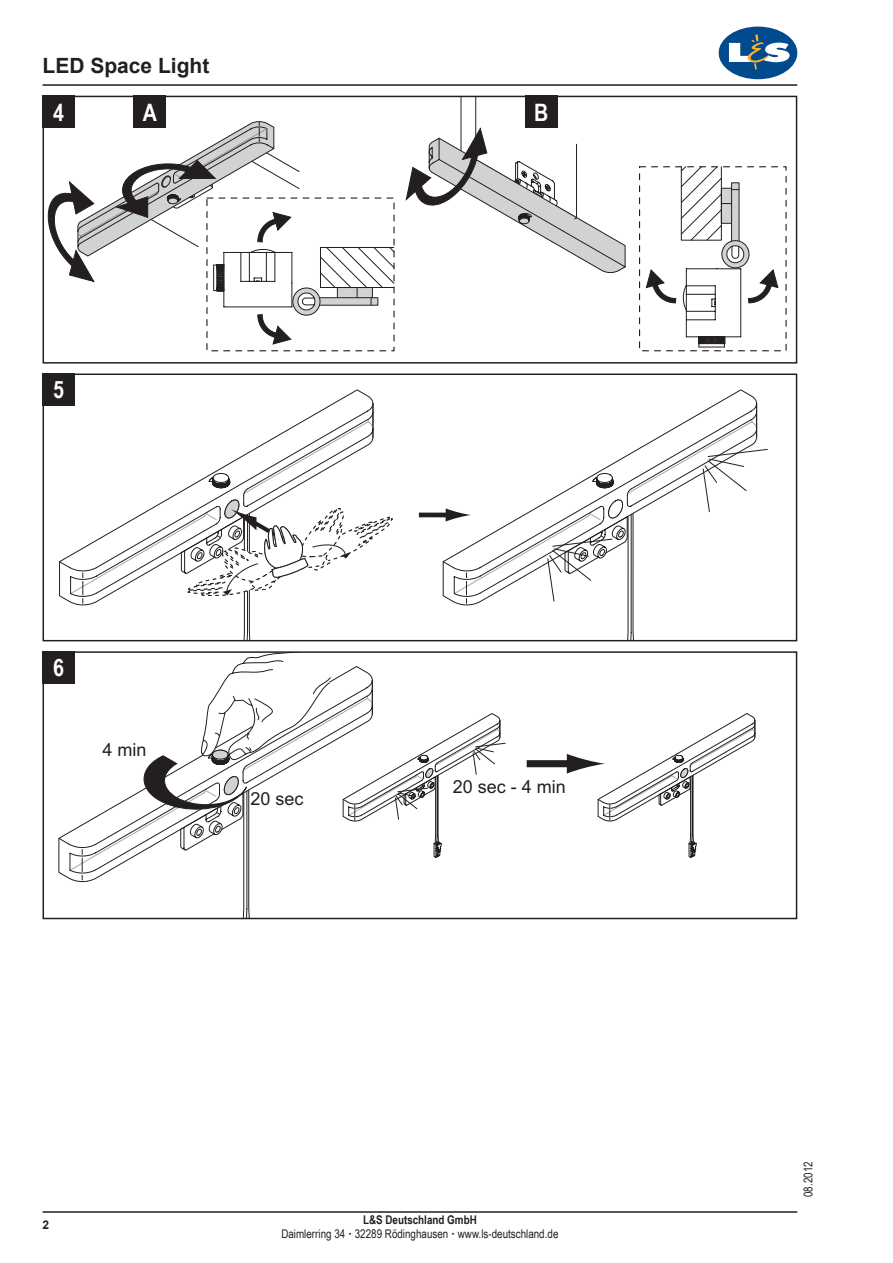
<style>
.page{position:relative;width:893px;height:1263px;background:#fff}
.page>*{position:absolute;margin:0;border:0;box-sizing:border-box;transform-origin:0 0}
.t1{font:700 24px "Arial Narrow";color:#fff}
.t2{font:700 21px "Arial";color:#231f20}
.t3{font:18px "Arial";color:#231f20}
.t4{font:12px/14.4px "Arial Narrow";color:#231f20;text-align:center}
.t5{font:700 12px "Arial";color:#231f20}
.s1{font-weight:700}
.s2{font-family:"Arial";font-weight:700}
</style>
<div class="page">
<hr style="left:43px;top:84px;width:754px;height:2px;background:#231f20">
<hr style="left:43px;top:1211px;width:754px;height:2px;background:#231f20">
<div style="left:719px;top:27px;width:78px;height:52px;background:#004a8d;border-radius:50%"></div>
<svg style="left:729px;top:34px;width:61px;height:36px"></svg>
<div style="left:206px;top:197px;width:189px;height:154px;background:#fff;border:1px dashed #231f20"></div>
<svg style="left:406px;top:99px;width:220px;height:174px"></svg>
<div style="left:639px;top:166px;width:148px;height:185px;background:#fff;border:1px dashed #231f20"></div>
<svg style="left:646px;top:166px;width:132px;height:182px"></svg>
<svg style="left:48px;top:121px;width:347px;height:224px"></svg>
<div style="left:43px;top:96px;width:754px;height:268px;border:2px solid #231f20"></div>
<svg style="left:70px;top:403px;width:323px;height:235px"></svg>
<svg style="left:419px;top:403px;width:349px;height:235px"></svg>
<div style="left:43px;top:373px;width:754px;height:268px;border:2px solid #231f20"></div>
<svg style="left:527px;top:713px;width:228px;height:145px"></svg>
<svg style="left:69px;top:654px;width:437px;height:262px"></svg>
<div style="left:43px;top:651px;width:754px;height:268px;border:2px solid #231f20"></div>
<div style="left:43px;top:96px;width:32px;height:32px;background:#231f20"></div>
<div style="left:134px;top:96px;width:32px;height:32px;background:#231f20"></div>
<div style="left:525px;top:96px;width:32px;height:32px;background:#231f20"></div>
<div style="left:43px;top:373px;width:32px;height:33px;background:#231f20"></div>
<div style="left:43px;top:651px;width:32px;height:33px;background:#231f20"></div>
<h2 class="t2" style="left:43px;top:52px;width:168px">LED Space Light</h2>
<h1 class="t1" style="left:53px;top:94px;width:12px">4</h1>
<h1 class="t1" style="left:143px;top:94px;width:16px">A</h1>
<h1 class="t1" style="left:534px;top:94px;width:16px">B</h1>
<h1 class="t1" style="left:53px;top:372px;width:12px">5</h1>
<h1 class="t1" style="left:53px;top:650px;width:12px">6</h1>
<h3 class="t3" style="left:102px;top:738px;width:46px">4 min</h3>
<h3 class="t3" style="left:250px;top:786px;width:55px">20 sec</h3>
<h3 class="t3" style="left:453px;top:775px;width:115px">20 sec - 4 min</h3>
<p class="t5" style="left:43px;top:1217px;width:8px">2</p>
<p class="t4" style="left:281px;top:1212px;width:279px"><span class="s1">L&amp;S Deutschland GmbH<br></span>Daimlerring 34 <span class="s2">·</span> 32289 Rödinghausen <span class="s2">·</span> www.ls-deutschland.de</p>
<p class="t4" style="left:800px;top:1197px;width:37px;rotate:-90deg">08.2012</p>
</div>
